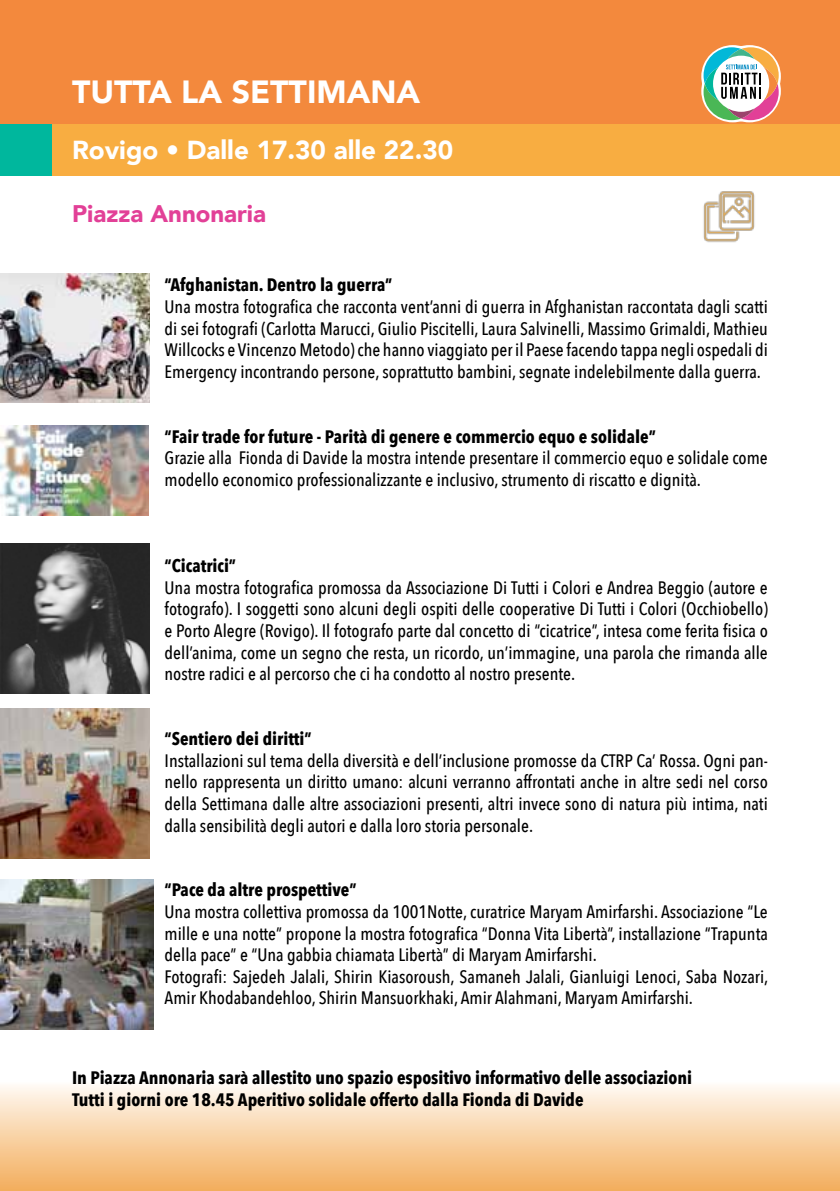
<style>
.page{position:relative;width:840px;height:1191px;background:#fff}
.page>*{position:absolute;margin:0;border:0;box-sizing:border-box;transform-origin:0 0}
.t1{font:900 32px "Avenir";color:#fff}
.t2{font:900 26px "Avenir";color:#fff}
.t3{font:900 24px "Avenir";color:#e24097}
.t4{font:500 18px/21.6px "Avenir Next Condensed";color:#000;text-align:justify}
.t5{font:700 18px/21.6px "Avenir Next Condensed";color:#000}
</style>
<div class="page">
<div style="left:0;top:1064px;width:839px;height:127px;background:linear-gradient(to bottom,#fff,#f3ad5b)"></div>
<div style="left:0;top:0;width:839px;height:125px;background:#f3893d"></div>
<div style="left:0;top:125px;width:839px;height:51px;background:#f8ad41"></div>
<div style="left:0;top:125px;width:51px;height:51px;background:#00b79d"></div>
<img style="left:0;top:425px;width:149px;height:90px">
<img style="left:0;top:543px;width:149px;height:150px">
<img style="left:0;top:708px;width:149px;height:150px">
<img style="left:0;top:879px;width:153px;height:150px">
<img style="left:0;top:273px;width:149px;height:129px">
<svg style="left:692px;top:45px;width:97px;height:80px"></svg>
<img style="left:703px;top:191px;width:52px;height:52px">
<h1 class="t1" style="left:72px;top:64px;width:349px">TUTTA LA SETTIMANA</h1>
<h2 class="t2" style="left:72px;top:128px;width:382px">Rovigo • Dalle 17.30 alle 22.30</h2>
<h3 class="t3" style="left:72px;top:193px;width:195px">Piazza Annonaria</h3>
<p class="t5" style="left:164px;top:274px;width:229px">“Afghanistan. Dentro la guerra”</p>
<p class="t4" style="left:164px;top:296px;width:604px">Una mostra fotografica che racconta vent’anni di guerra in Afghanistan raccontata dagli scatti di sei fotografi (Carlotta Marucci, Giulio Piscitelli, Laura Salvinelli, Massimo Grimaldi, Mathieu Willcocks e Vincenzo Metodo) che hanno viaggiato per il Paese facendo tappa negli ospedali di Emergency incontrando persone, soprattutto bambini, segnate indelebilmente dalla guerra.</p>
<p class="t5" style="left:164px;top:425px;width:492px">“Fair trade for future - Parità di genere e commercio equo e solidale”</p>
<p class="t4" style="left:164px;top:447px;width:604px">Grazie alla Fionda di Davide la mostra intende presentare il commercio equo e solidale come modello economico professionalizzante e inclusivo, strumento di riscatto e dignità.</p>
<p class="t5" style="left:164px;top:555px;width:73px">“Cicatrici”</p>
<p class="t4" style="left:164px;top:576px;width:604px">Una mostra fotografica promossa da Associazione Di Tutti i Colori e Andrea Beggio (autore e fotografo). I soggetti sono alcuni degli ospiti delle cooperative Di Tutti i Colori (Occhiobello) e Porto Alegre (Rovigo). Il fotografo parte dal concetto di “cicatrice”, intesa come ferita fisica o dell’anima, come un segno che resta, un ricordo, un’immagine, una parola che rimanda alle nostre radici e al percorso che ci ha condotto al nostro presente.</p>
<p class="t5" style="left:164px;top:728px;width:148px">“Sentiero dei diritti”</p>
<p class="t4" style="left:164px;top:749px;width:604px">Installazioni sul tema della diversità e dell’inclusione promosse da CTRP Ca’ Rossa. Ogni pan&shy;nello rappresenta un diritto umano: alcuni verranno affrontati anche in altre sedi nel corso della Settimana dalle altre associazioni presenti, altri invece sono di natura più intima, nati dalla sensibilità degli autori e dalla loro storia personale.</p>
<p class="t5" style="left:164px;top:879px;width:193px">“Pace da altre prospettive”</p>
<p class="t4" style="left:164px;top:900px;width:605px;text-align:left">Una mostra collettiva promossa da 1001Notte, curatrice Maryam Amirfarshi. Associazione “Le mille e una notte” propone la mostra fotografica “Donna Vita Libertà”, installazione “Trapunta della pace” e “Una gabbia chiamata Libertà” di Maryam Amirfarshi.<br>Fotografi: Sajedeh Jalali, Shirin Kiasoroush, Samaneh Jalali, Gianluigi Lenoci, Saba Nozari, Amir Khodabandehloo, Shirin Mansuorkhaki, Amir Alahmani, Maryam Amirfarshi.</p>
<p class="t5" style="left:72px;top:1067px;width:621px">In Piazza Annonaria sarà allestito uno spazio espositivo informativo delle associazioni<br>Tutti i giorni ore 18.45 Aperitivo solidale offerto dalla Fionda di Davide</p>
</div>
